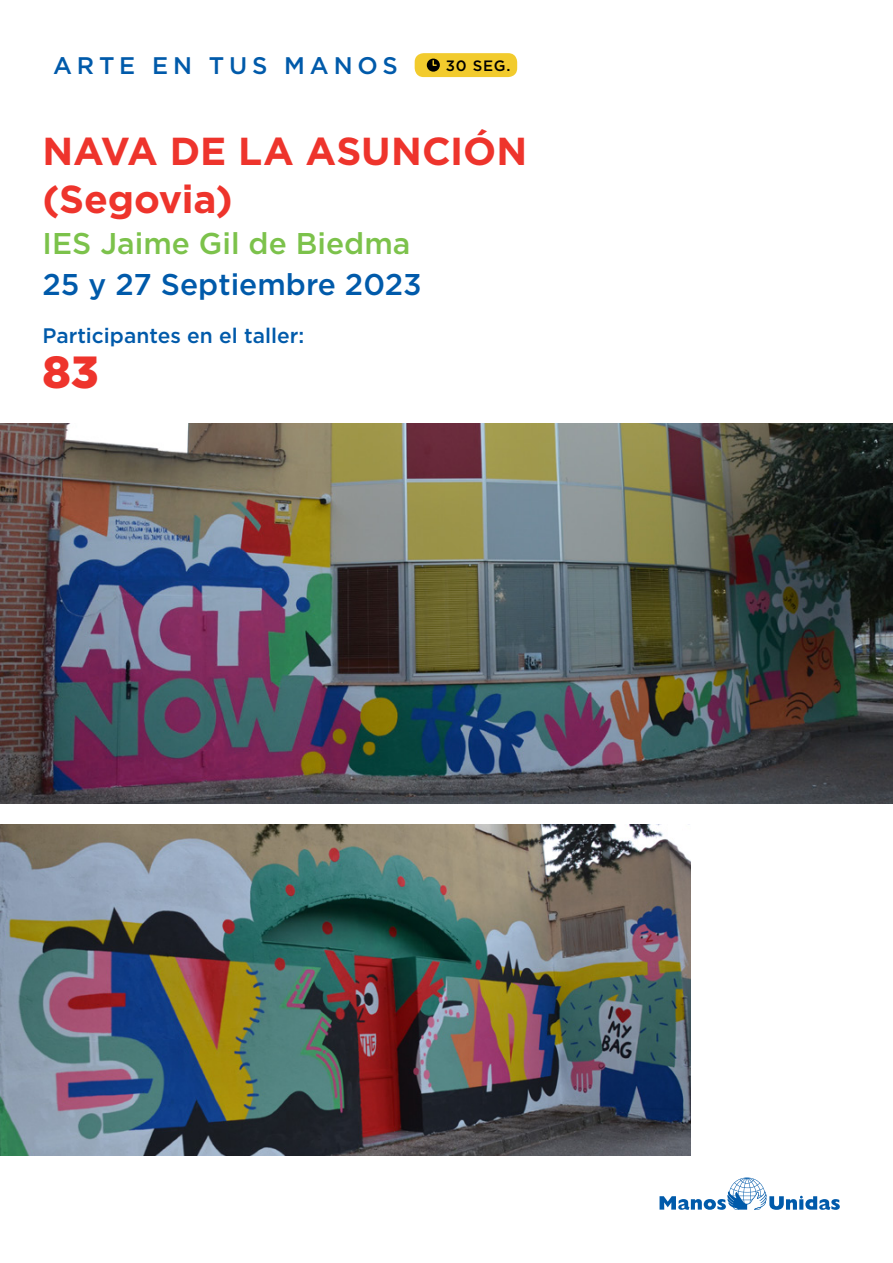
<style>
.page{position:relative;width:893px;height:1263px;background:#fff}
.page>*{position:absolute;margin:0;border:0;box-sizing:border-box;transform-origin:0 0}
.t1{font:900 45px "Gotham";color:#ee342c}
.t2{font:700 39px/48px "Gotham";letter-spacing:-.005em;color:#ee342c}
.t3{font:500 30px "Gotham";color:#7cc24b}
.t4{font:500 30px "Gotham";color:#005aaa}
.t5{font:500 24px "Gotham";letter-spacing:.2em;color:#005aaa}
.t6{font:500 21px "Gotham";color:#005aaa}
.t7{font:500 15px "Gotham";color:#000}
</style>
<div class="page">
<img style="left:0;top:423px;width:893px;height:380px">
<img style="left:0;top:825px;width:690px;height:331px">
<svg style="left:659px;top:1177px;width:181px;height:33px"></svg>
<div style="left:415px;top:53px;width:102px;height:24px;background:#f2cb2d;border-radius:9px"></div>
<div style="left:427px;top:59px;width:13px;height:13px;background:#000;border-radius:50%"></div>
<svg style="left:432px;top:59px;width:6px;height:7px"></svg>
<p class="t5" style="left:53px;top:50px;width:346px">ARTE EN TUS MANOS</p>
<p class="t7" style="left:446px;top:56px;width:66px">30 SEG.</p>
<p class="t2" style="left:43px;top:127px;width:486px">NAVA DE LA ASUNCIÓN (Segovia)</p>
<p class="t3" style="left:43px;top:224px;width:369px">IES Jaime Gil de Biedma</p>
<p class="t4" style="left:43px;top:264px;width:381px">25 y 27 Septiembre 2023</p>
<p class="t6" style="left:43px;top:322px;width:263px">Participantes en el taller:</p>
<p class="t1" style="left:43px;top:341px;width:58px">83</p>
</div>
